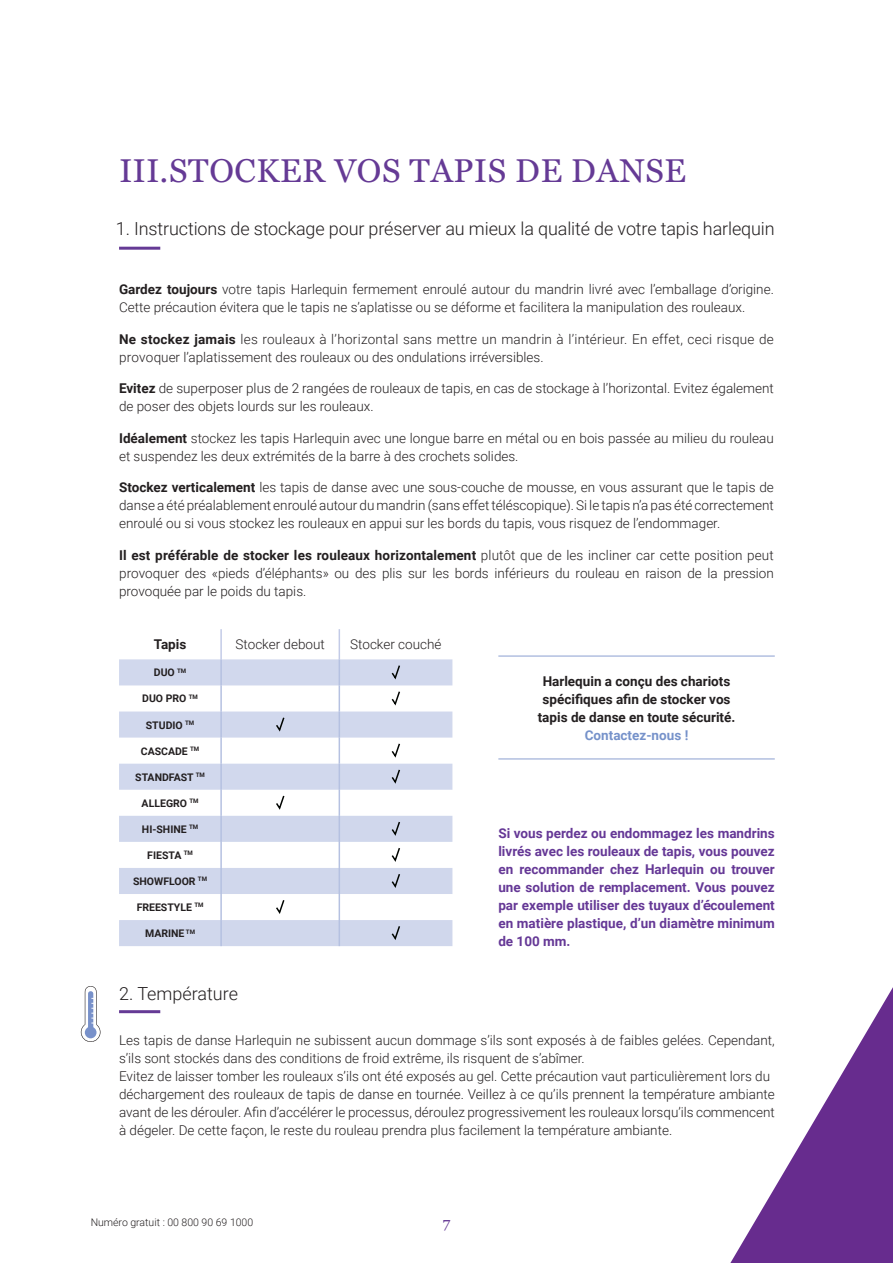
<style>
.page{position:relative;width:893px;height:1263px;background:#fff}
.page>*{position:absolute;margin:0;border:0;box-sizing:border-box;transform-origin:0 0}
.t1{font:33px "Georgia";letter-spacing:.02em;color:#653a95}
.t2{font:300 18px "Roboto";letter-spacing:-.005em;color:#231f20}
.t3{font:15px "Georgia";color:#653a95}
.t4{font:300 13.5px/18px "Roboto";color:#231f20}
.t5{font:700 13.5px/18px "Roboto";color:#653896;text-align:justify}
.t6{font:700 13.5px/18px "Roboto";color:#231f20;text-align:center}
.t7{font:700 13.5px "Roboto";color:#7692ca}
.t8{font:700 10.5px "Roboto";color:#231f20}
.t9{font:300 10.5px "Roboto";color:#231f20}
.s1{font-weight:700}
</style>
<div class="page">
<hr style="left:119px;top:247px;width:41px;height:3px;background:#653a95">
<hr style="left:119px;top:1010px;width:41px;height:3px;background:#653a95">
<svg style="left:81px;top:986px;width:19px;height:56px"></svg>
<hr style="left:498px;top:655px;width:277px;height:2px;background:#b2bfe0">
<hr style="left:498px;top:758px;width:277px;height:2px;background:#b2bfe0">
<svg style="left:730px;top:987px;width:163px;height:276px"></svg>
<hr style="left:220px;top:629px;width:2px;height:30px;background:#c3cbe7">
<hr style="left:339px;top:629px;width:1px;height:30px;background:#c3cbe7">
<svg style="left:119px;top:659px;width:333px;height:287px"></svg>
<h1 class="t1" style="left:119px;top:151px;width:568px">III.STOCKER VOS TAPIS DE DANSE</h1>
<h2 class="t2" style="left:116px;top:216px;width:660px">1. Instructions de stockage pour préserver au mieux la qualité de votre tapis harlequin</h2>
<p class="t4" style="left:119px;top:280px;width:656px"><span class="s1">Gardez toujours</span> votre tapis Harlequin fermement enroulé autour du mandrin livré avec l’emballage d’origine.<br>Cette précaution évitera que le tapis ne s’aplatisse ou se déforme et facilitera la manipulation des rouleaux.</p>
<p class="t4" style="left:119px;top:330px;width:656px"><span class="s1">Ne stockez jamais</span> les rouleaux à l’horizontal sans mettre un mandrin à l’intérieur. En effet, ceci risque de provoquer l’aplatissement des rouleaux ou des ondulations irréversibles.</p>
<p class="t4" style="left:119px;top:379px;width:656px"><span class="s1">Evitez</span> de superposer plus de 2 rangées de rouleaux de tapis, en cas de stockage à l’horizontal. Evitez également de poser des objets lourds sur les rouleaux.</p>
<p class="t4" style="left:119px;top:429px;width:656px"><span class="s1">Idéalement</span> stockez les tapis Harlequin avec une longue barre en métal ou en bois passée au milieu du rouleau et suspendez les deux extrémités de la barre à des crochets solides.</p>
<p class="t4" style="left:119px;top:478px;width:656px;text-align:justify"><span class="s1">Stockez verticalement</span> les tapis de danse avec une sous-couche de mousse, en vous assurant que le tapis de danse a été préalablement enroulé autour du mandrin (sans effet téléscopique). Si le tapis n’a pas été correctement enroulé ou si vous stockez les rouleaux en appui sur les bords du tapis, vous risquez de l’endommager.</p>
<p class="t4" style="left:119px;top:546px;width:656px;text-align:justify"><span class="s1">Il est préférable de stocker les rouleaux horizontalement</span> plutôt que de les incliner car cette position peut provoquer des «pieds d’éléphants» ou des plis sur les bords inférieurs du rouleau en raison de la pression provoquée par le poids du tapis.</p>
<p class="t6" style="left:154px;top:635px;width:34px">Tapis</p>
<p class="t4" style="left:236px;top:635px;width:91px">Stocker debout</p>
<p class="t4" style="left:350px;top:635px;width:93px">Stocker couché</p>
<p class="t8" style="left:154px;top:665px;width:34px">DUO <sup>TM</sup></p>
<p class="t8" style="left:142px;top:691px;width:57px">DUO PRO <sup>TM</sup></p>
<p class="t8" style="left:146px;top:717px;width:50px">STUDIO <sup>TM</sup></p>
<p class="t8" style="left:141px;top:743px;width:60px">CASCADE <sup>TM</sup></p>
<p class="t8" style="left:135px;top:769px;width:71px">STANDFAST <sup>TM</sup></p>
<p class="t8" style="left:142px;top:796px;width:58px">ALLEGRO <sup>TM</sup></p>
<p class="t8" style="left:142px;top:822px;width:58px">HI-SHINE <sup>TM</sup></p>
<p class="t8" style="left:147px;top:848px;width:47px">FIESTA <sup>TM</sup></p>
<p class="t8" style="left:133px;top:874px;width:76px">SHOWFLOOR <sup>TM</sup></p>
<p class="t8" style="left:137px;top:900px;width:68px">FREESTYLE <sup>TM</sup></p>
<p class="t8" style="left:145px;top:926px;width:51px">MARINE <sup>TM</sup></p>
<p class="t6" style="left:538px;top:671px;width:199px">Harlequin a conçu des chariots spécifiques afin de stocker vos tapis de danse en toute sécurité.</p>
<p class="t7" style="left:585px;top:725px;width:105px">Contactez-nous !</p>
<p class="t5" style="left:498px;top:824px;width:278px">Si vous perdez ou endommagez les mandrins livrés avec les rouleaux de tapis, vous pouvez en recommander chez Harlequin ou trouver une solution de remplacement. Vous pouvez par exemple utiliser des tuyaux d’écoulement en matière plastique, d’un diamètre minimum de 100 mm.</p>
<h2 class="t2" style="left:119px;top:980px;width:120px">2. Température</h2>
<p class="t4" style="left:119px;top:1031px;width:657px">Les tapis de danse Harlequin ne subissent aucun dommage s’ils sont exposés à de faibles gelées. Cependant, s’ils sont stockés dans des conditions de froid extrême, ils risquent de s’abîmer.<br>Evitez de laisser tomber les rouleaux s’ils ont été exposés au gel. Cette précaution vaut particulièrement lors du déchargement des rouleaux de tapis de danse en tournée. Veillez à ce qu’ils prennent la température ambiante avant de les dérouler. Afin d’accélérer le processus, déroulez progressivement les rouleaux lorsqu’ils commencent à dégeler. De cette façon, le reste du rouleau prendra plus facilement la température ambiante.</p>
<p class="t9" style="left:91px;top:1215px;width:164px">Numéro gratuit : 00 800 90 69 1000</p>
<p class="t3" style="left:443px;top:1213px;width:9px">7</p>
</div>
